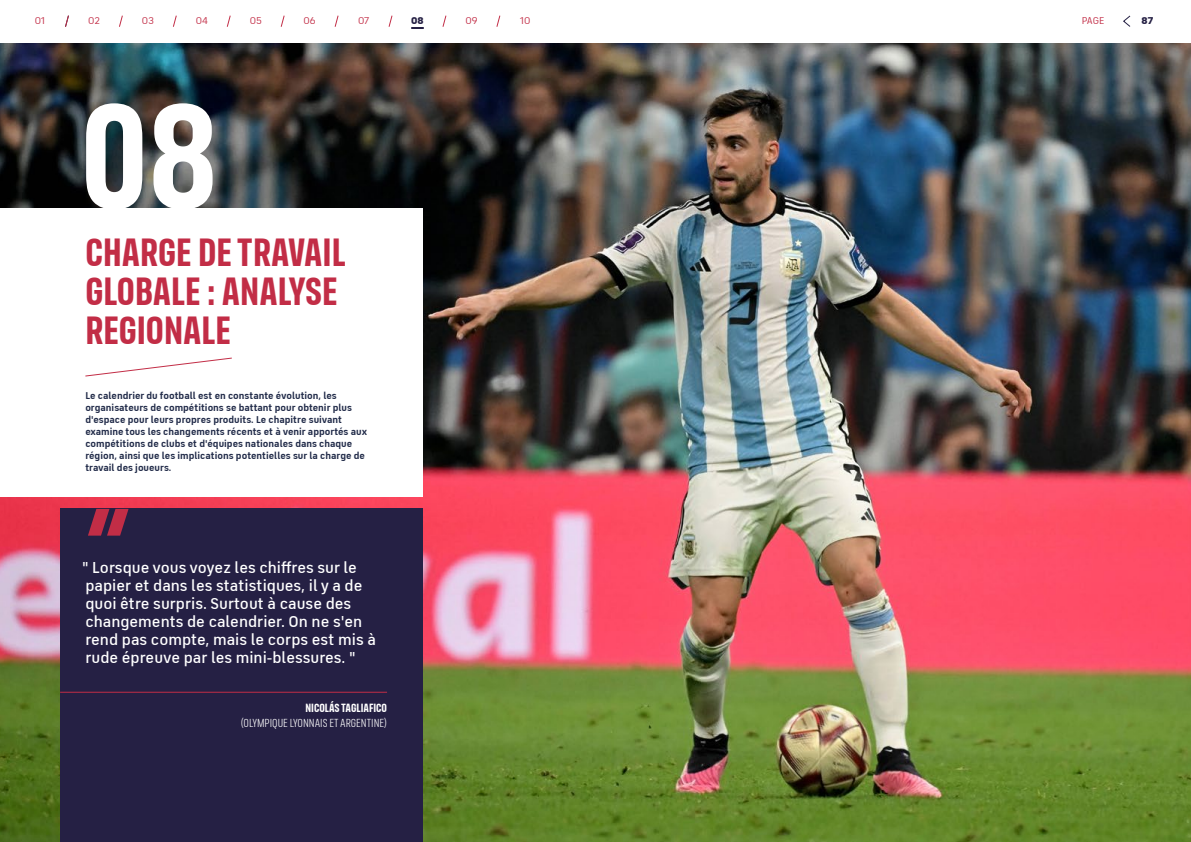
<style>
.page{position:relative;width:1191px;height:842px;background:#fff}
.page>*{position:absolute;margin:0;border:0;box-sizing:border-box;transform-origin:0 0}
.t1{font:700 150.6px "FS Industrie Cd";color:#fff}
.t2{font:700 40px/39px "FS Industrie Cd";color:#c22d46}
.t3{font:500 16px/18px "FS Industrie";color:#fff}
.t4{font:12.1px "FS Industrie Cd";color:#fff}
.t5{font:700 12.1px "FS Industrie Cd";color:#fff}
.t6{font:700 10px/12px "FS Industrie";color:#212b49}
.t7{font:10px "FS Industrie";letter-spacing:-.005em;color:#c22d46}
.t8{font:900 10px "FS Industrie";color:#252044}
</style>
<div class="page">
<img style="left:0;top:43px;width:1191px;height:799px">
<div style="left:0;top:208px;width:422px;height:289px;background:#fff"></div>
<svg style="left:85px;top:357px;width:147px;height:20px"></svg>
<div style="left:60px;top:509px;width:362px;height:333px;background:#252044"></div>
<svg style="left:88px;top:509px;width:41px;height:27px"></svg>
<hr style="left:60px;top:692px;width:327px;height:1px;background:#c22d46">
<svg style="left:65px;top:15px;width:4px;height:12px"></svg>
<svg style="left:119px;top:15px;width:4px;height:12px"></svg>
<svg style="left:173px;top:15px;width:4px;height:12px"></svg>
<svg style="left:226px;top:15px;width:5px;height:12px"></svg>
<svg style="left:280px;top:15px;width:5px;height:12px"></svg>
<svg style="left:334px;top:15px;width:5px;height:12px"></svg>
<svg style="left:411px;top:27px;width:13px;height:2px"></svg>
<svg style="left:388px;top:15px;width:5px;height:12px"></svg>
<svg style="left:442px;top:15px;width:5px;height:12px"></svg>
<svg style="left:496px;top:15px;width:5px;height:12px"></svg>
<svg style="left:1123px;top:15px;width:8px;height:12px"></svg>
<p class="t7" style="left:35px;top:15px;width:12px">01</p>
<p class="t7" style="left:88px;top:15px;width:13px">02</p>
<p class="t7" style="left:142px;top:15px;width:14px">03</p>
<p class="t7" style="left:196px;top:15px;width:14px">04</p>
<p class="t7" style="left:250px;top:15px;width:13px">05</p>
<p class="t7" style="left:303px;top:15px;width:14px">06</p>
<p class="t7" style="left:358px;top:15px;width:13px">07</p>
<p class="t8" style="left:411px;top:14px;width:14px">08</p>
<p class="t7" style="left:465px;top:15px;width:14px">09</p>
<p class="t7" style="left:520px;top:15px;width:12px">10</p>
<p class="t7" style="left:1081px;top:15px;width:24px">PAGE</p>
<p class="t8" style="left:1141px;top:14px;width:13px">87</p>
<h1 class="t1" style="left:80px;top:64px;width:139px">08</h1>
<h2 class="t2" style="left:85px;top:232px;width:262px">CHARGE DE TRAVAIL<br>GLOBALE : ANALYSE<br>REGIONALE</h2>
<p class="t6" style="left:85px;top:389px;width:283px">Le calendrier du football est en constante évolution, les organisateurs de compétitions se battant pour obtenir plus d'espace pour leurs propres produits. Le chapitre suivant examine tous les changements récents et à venir apportés aux compétitions de clubs et d'équipes nationales dans chaque région, ainsi que les implications potentielles sur la charge de travail des joueurs.</p>
<h3 class="t3" style="left:82px;top:558px;width:295px">" Lorsque vous voyez les chiffres sur le papier et dans les statistiques, il y a de quoi être surpris. Surtout à cause des changements de calendrier. On ne s'en rend pas compte, mais le corps est mis à rude épreuve par les mini-blessures. "</h3>
<p class="t5" style="left:305px;top:701px;width:83px">NICOLÁS TAGLIAFICO</p>
<p class="t4" style="left:241px;top:716px;width:148px">(OLYMPIQUE LYONNAIS ET ARGENTINE)</p>
</div>
